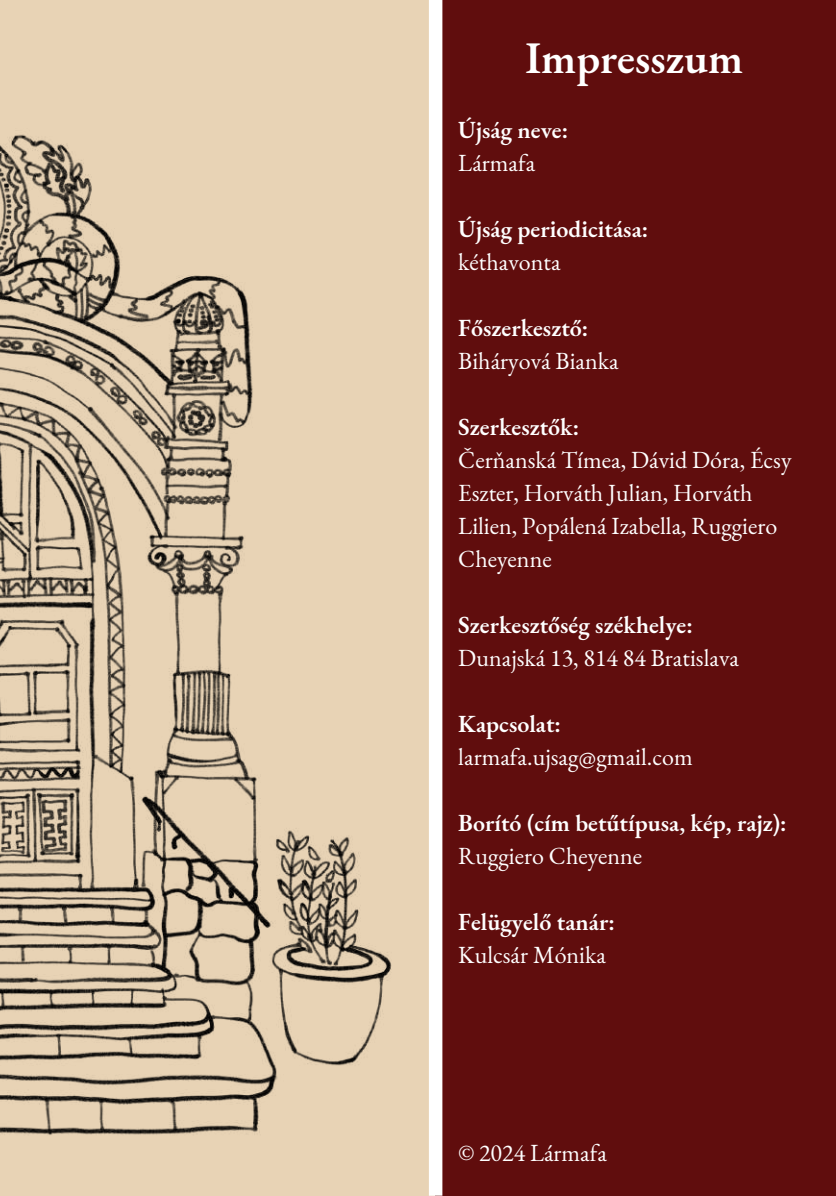
<style>
.page{position:relative;width:836px;height:1196px;background:#fff}
.page>*{position:absolute;margin:0;border:0;box-sizing:border-box;transform-origin:0 0}
.t1{font:600 44px "EB Garamond";color:#fff}
.t2{font:24px/33px "EB Garamond";color:#fff}
.t3{font:600 24px "EB Garamond";color:#fff}
</style>
<div class="page">
<div style="left:435px;top:0;width:400px;height:1195px;background:#600d0d"></div>
<img style="left:0;top:0;width:443px;height:1195px">
<div style="left:429px;top:0;width:13px;height:1195px;background:#fff"></div>
<h1 class="t1" style="left:525px;top:29px;width:219px">Impresszum</h1>
<p class="t3" style="left:458px;top:113px;width:111px">Újság neve:</p>
<p class="t2" style="left:458px;top:146px;width:79px">Lármafa</p>
<p class="t3" style="left:458px;top:212px;width:191px">Újság periodicitása:</p>
<p class="t2" style="left:458px;top:245px;width:104px">kéthavonta</p>
<p class="t3" style="left:458px;top:311px;width:131px">Főszerkesztő:</p>
<p class="t2" style="left:458px;top:344px;width:162px">Biháryová Bianka</p>
<p class="t3" style="left:458px;top:410px;width:122px">Szerkesztők:</p>
<p class="t2" style="left:458px;top:443px;width:335px">Čerňanská Tímea, Dávid Dóra, Écsy<br>Eszter, Horváth Julian, Horváth<br>Lilien, Popálená Izabella, Ruggiero<br>Cheyenne</p>
<p class="t3" style="left:458px;top:608px;width:236px">Szerkesztőség székhelye:</p>
<p class="t2" style="left:458px;top:641px;width:282px">Dunajská 13, 814 84 Bratislava</p>
<p class="t3" style="left:458px;top:707px;width:104px">Kapcsolat:</p>
<p class="t2" style="left:458px;top:740px;width:236px">larmafa.ujsag@gmail.com</p>
<p class="t3" style="left:458px;top:806px;width:330px">Borító (cím betűtípusa, kép, rajz):</p>
<p class="t2" style="left:458px;top:839px;width:185px">Ruggiero Cheyenne</p>
<p class="t3" style="left:458px;top:905px;width:158px">Felügyelő tanár:</p>
<p class="t2" style="left:458px;top:938px;width:149px">Kulcsár Mónika</p>
<p class="t2" style="left:458px;top:1136px;width:150px">© 2024 Lármafa</p>
</div>
